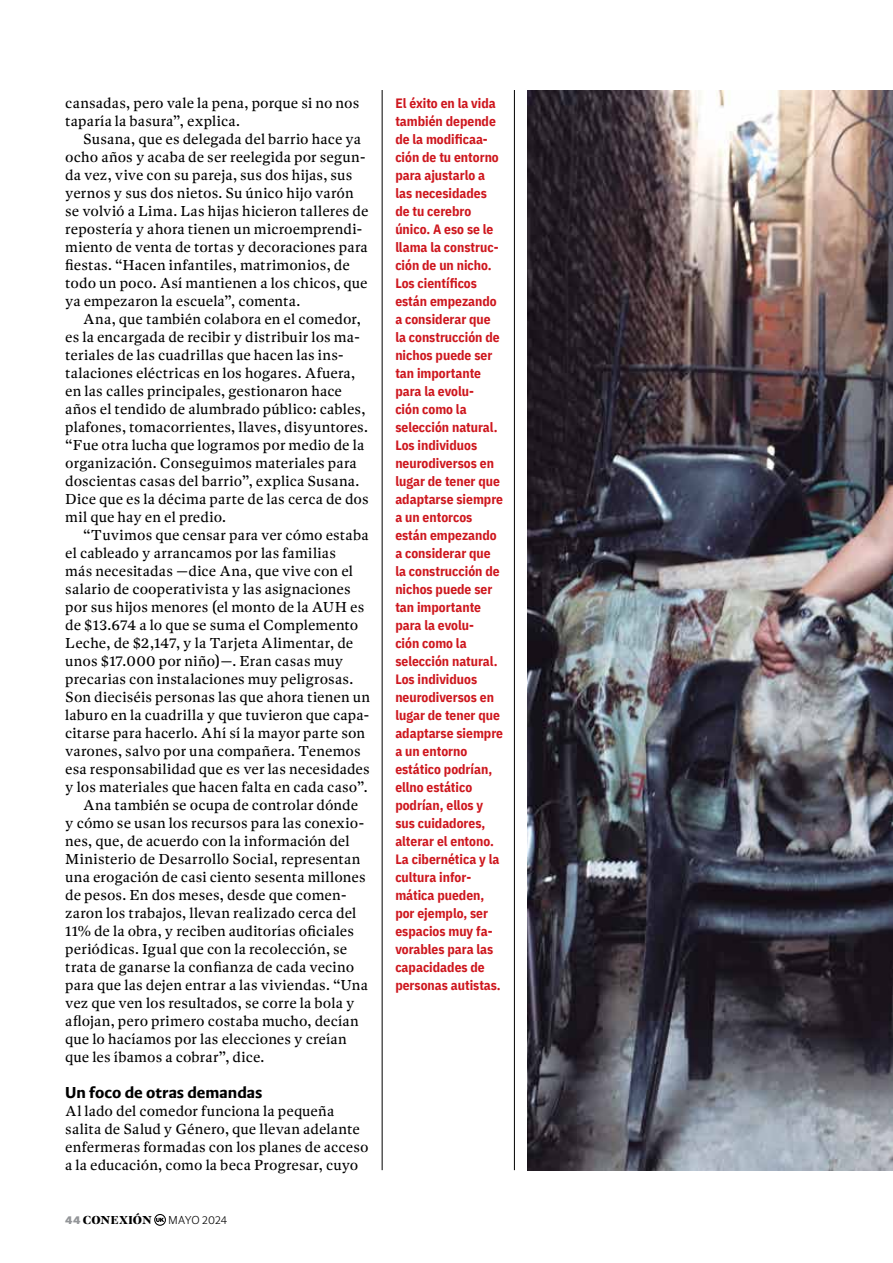
<style>
.page{position:relative;width:893px;height:1263px;background:#fff}
.page>*{position:absolute;margin:0;border:0;box-sizing:border-box;transform-origin:0 0}
.t1{font:700 16.5px "Dejanire Sans";color:#000}
.t2{font:15px/18px "Dejanire Text";letter-spacing:.01em;color:#000}
.t3{font:700 13.5px/18px "IBM Plex Sans Cond";color:#ce171e}
.t4{font:800 12px "Dejanire Headline";letter-spacing:.015em;color:#000}
.t5{font:300 12px "Dejanire Sans";letter-spacing:-.005em;color:#000}
.s1{font-family:"Dejanire Sans";color:#939598}
</style>
<div class="page">
<svg style="left:154px;top:1214px;width:12px;height:12px"></svg>
<img style="left:527px;top:90px;width:366px;height:1080px">
<hr style="left:382px;top:90px;width:1px;height:1080px;background:#000">
<hr style="left:514px;top:90px;width:1px;height:1080px;background:#000">
<p class="t2" style="left:65px;top:94px;width:296px">cansadas, pero vale la pena, porque si no nos taparía la basura”, explica.</p>
<p class="t2" style="left:65px;top:130px;width:305px;text-indent:18px">Susana, que es delegada del barrio hace ya ocho años y acaba de ser reelegida por segun&shy;da vez, vive con su pareja, sus dos hijas, sus yernos y sus dos nietos. Su único hijo varón se volvió a Lima. Las hijas hicieron talleres de repostería y ahora tienen un microemprendi&shy;miento de venta de tortas y decoraciones para fiestas. “Hacen infantiles, matrimonios, de todo un poco. Así mantienen a los chicos, que ya empezaron la escuela”, comenta.</p>
<p class="t2" style="left:65px;top:310px;width:305px;text-indent:18px">Ana, que también colabora en el comedor, es la encargada de recibir y distribuir los ma&shy;teriales de las cuadrillas que hacen las ins&shy;talaciones eléctricas en los hogares. Afuera, en las calles principales, gestionaron hace años el tendido de alumbrado público: cables, plafones, tomacorrientes, llaves, disyuntores. “Fue otra lucha que logramos por medio de la organización. Conseguimos materiales para doscientas casas del barrio”, explica Susana.<br>Dice que es la décima parte de las cerca de dos mil que hay en el predio.</p>
<p class="t2" style="left:83px;top:526px;width:287px">“Tuvimos que censar para ver cómo estaba</p>
<p class="t2" style="left:65px;top:544px;width:272px">el cableado y arrancamos por las familias</p>
<p class="t2" style="left:65px;top:562px;width:289px">más necesitadas —dice Ana, que vive con el</p>
<p class="t2" style="left:65px;top:580px;width:287px">salario de cooperativista y las asignaciones</p>
<p class="t2" style="left:65px;top:598px;width:301px">por sus hijos menores (el monto de la AUH es</p>
<p class="t2" style="left:65px;top:616px;width:295px">de $13.674 a lo que se suma el Complemento</p>
<p class="t2" style="left:65px;top:634px;width:290px">Leche, de $2,147, y la Tarjeta Alimentar, de</p>
<p class="t2" style="left:65px;top:652px;width:279px">unos $17.000 por niño)—. Eran casas muy</p>
<p class="t2" style="left:65px;top:670px;width:289px">precarias con instalaciones muy peligrosas.</p>
<p class="t2" style="left:65px;top:688px;width:306px">Son dieciséis personas las que ahora tienen un</p>
<p class="t2" style="left:65px;top:706px;width:306px">laburo en la cuadrilla y que tuvieron que capa-</p>
<p class="t2" style="left:65px;top:724px;width:301px">citarse para hacerlo. Ahí sí la mayor parte son</p>
<p class="t2" style="left:65px;top:742px;width:297px">varones, salvo por una compañera. Tenemos</p>
<p class="t2" style="left:65px;top:760px;width:306px">esa responsabilidad que es ver las necesidades</p>
<p class="t2" style="left:65px;top:778px;width:304px">y los materiales que hacen falta en cada caso”.</p>
<p class="t2" style="left:83px;top:796px;width:276px">Ana también se ocupa de controlar dónde</p>
<p class="t2" style="left:65px;top:814px;width:301px">y cómo se usan los recursos para las conexio-</p>
<p class="t2" style="left:65px;top:832px;width:286px">nes, que, de acuerdo con la información del</p>
<p class="t2" style="left:65px;top:850px;width:297px">Ministerio de Desarrollo Social, representan</p>
<p class="t2" style="left:65px;top:868px;width:302px">una erogación de casi ciento sesenta millones</p>
<p class="t2" style="left:65px;top:886px;width:283px">de pesos. En dos meses, desde que comen-</p>
<p class="t2" style="left:65px;top:904px;width:293px">zaron los trabajos, llevan realizado cerca del</p>
<p class="t2" style="left:65px;top:922px;width:290px">11% de la obra, y reciben auditorías oficiales</p>
<p class="t2" style="left:65px;top:940px;width:284px">periódicas. Igual que con la recolección, se</p>
<p class="t2" style="left:65px;top:958px;width:291px">trata de ganarse la confianza de cada vecino</p>
<p class="t2" style="left:65px;top:976px;width:304px">para que las dejen entrar a las viviendas. “Una</p>
<p class="t2" style="left:65px;top:994px;width:291px">vez que ven los resultados, se corre la bola y</p>
<p class="t2" style="left:65px;top:1012px;width:295px">aflojan, pero primero costaba mucho, decían</p>
<p class="t2" style="left:65px;top:1030px;width:283px">que lo hacíamos por las elecciones y creían</p>
<p class="t2" style="left:65px;top:1048px;width:201px">que les íbamos a cobrar”, dice.</p>
<p class="t1" style="left:65px;top:1082px;width:199px">Un foco de otras demandas</p>
<p class="t2" style="left:65px;top:1102px;width:305px">Al lado del comedor funciona la pequeña salita de Salud y Género, que llevan adelante enfermeras formadas con los planes de acceso a la educación, como la beca Progresar, cuyo</p>
<p class="t4" style="left:65px;top:1213px;width:88px"><span class="s1">44</span> CONEXIÓN</p>
<p class="t5" style="left:168px;top:1213px;width:60px">MAYO 2024</p>
<p class="t3" style="left:395px;top:93px;width:109px">El éxito en la vida también depende de la modificaa&shy;ción de tu entorno para ajustarlo a las necesidades de tu cerebro único. A eso se le llama la construc&shy;ción de un nicho.<br>Los científicos están empezando a considerar que la construcción de nichos puede ser tan importante para la evolu-<br>ción como la selección natural.<br>Los individuos neurodiversos en lugar de tener que adaptarse siempre a un entorcos están empezando a considerar que la construcción de nichos puede ser tan importante para la evolu-<br>ción como la selección natural.<br>Los individuos neurodiversos en lugar de tener que adaptarse siempre a un entorno estático podrían, ellno estático podrían, ellos y sus cuidadores, alterar el entono.<br>La cibernética y la cultura infor&shy;mática pueden, por ejemplo, ser espacios muy fa&shy;vorables para las capacidades de personas autistas.</p>
</div>
